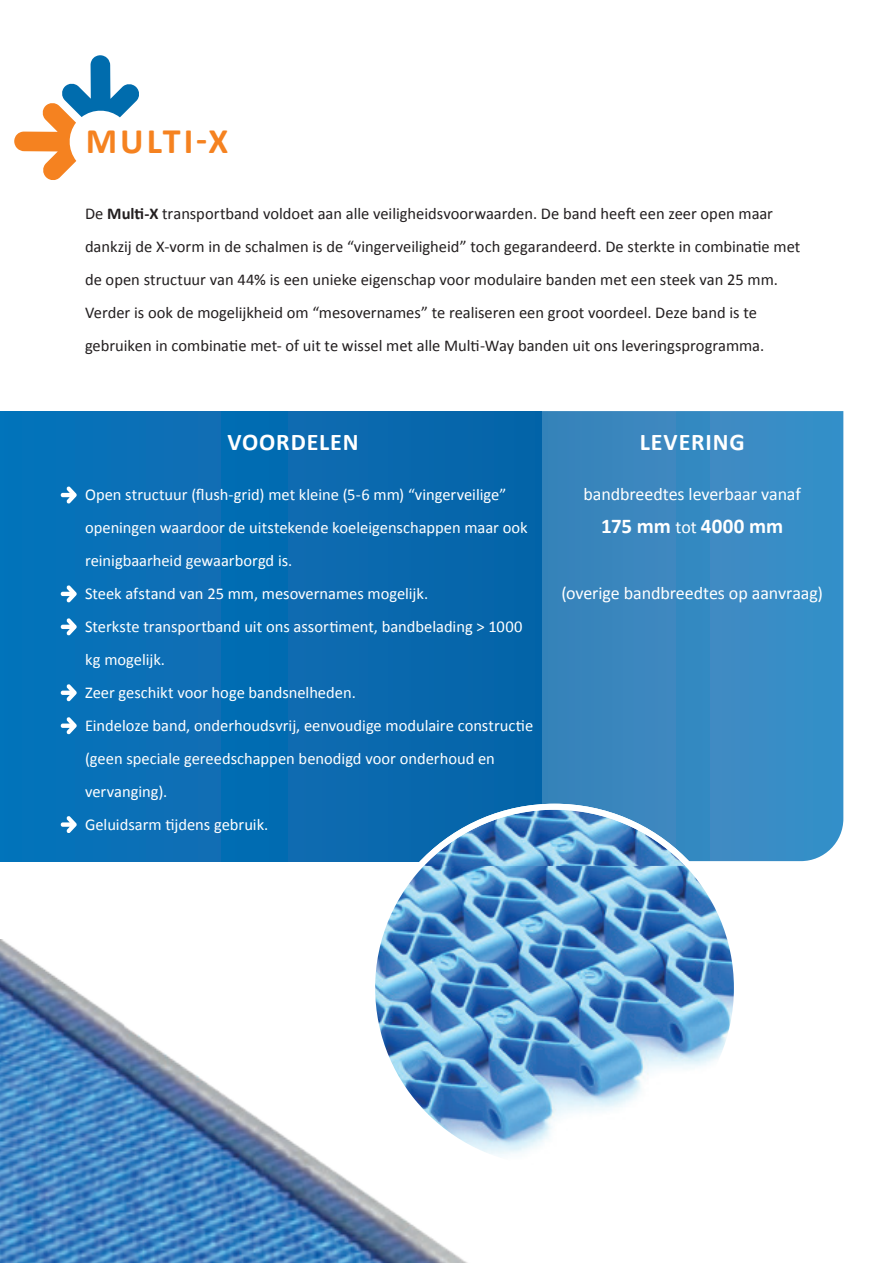
<style>
.page{position:relative;width:893px;height:1263px;background:#fff}
.page>*{position:absolute;margin:0;border:0;box-sizing:border-box;transform-origin:0 0}
.t1{font:700 36px "Calibri";letter-spacing:.085em;color:#f58220}
.subtitle-white{font:700 24px "Calibri";letter-spacing:.035em;color:#fff}
.t2{font:700 21px "Calibri";letter-spacing:-.005em;color:#fff}
.t3{font:18px "Calibri";letter-spacing:-.005em;color:#fff}
.advantages{font:16.5px/33px "Calibri";color:#fff}
.t4{font:16.5px/33px "Calibri";color:#231f20}
.s1{font-weight:700}
.s2{font-weight:400;font-size:18px}
</style>
<div class="page">
<div style="left:0;top:411px;width:541px;height:450px;background:#086cb2"></div>
<img style="left:0;top:940px;width:468px;height:323px">
<div style="left:541px;top:411px;width:302px;height:450px;background:#3889c1"></div>
<svg style="left:14px;top:55px;width:125px;height:125px"></svg>
<img style="left:372px;top:807px;width:365px;height:59px">
<img style="left:372px;top:866px;width:361px;height:303px">
<svg style="left:61px;top:486px;width:16px;height:18px"></svg>
<svg style="left:61px;top:585px;width:16px;height:18px"></svg>
<svg style="left:61px;top:717px;width:16px;height:17px"></svg>
<svg style="left:61px;top:618px;width:16px;height:17px"></svg>
<svg style="left:61px;top:684px;width:16px;height:17px"></svg>
<svg style="left:61px;top:816px;width:16px;height:17px"></svg>
<p class="t1" style="left:86px;top:116px;width:144px">MULTI-X</p>
<p class="t4" style="left:85px;top:197px;width:717px">De <span class="s1">Multi-X</span> transportband voldoet aan alle veiligheidsvoorwaarden. De band heeft een zeer open maar dankzij de X-vorm in de schalmen is de “vingerveiligheid” toch gegarandeerd. De sterkte in combinatie met de open structuur van 44% is een unieke eigenschap voor modulaire banden met een steek van 25 mm.</p>
<p class="t4" style="left:85px;top:296px;width:681px">Verder is ook de mogelijkheid om “mesovernames” te realiseren een groot voordeel. Deze band is te gebruiken in combinatie met- of uit te wissel met alle Multi-Way banden uit ons leveringsprogramma.</p>
<p class="subtitle-white" style="left:227px;top:425px;width:133px">VOORDELEN</p>
<p class="subtitle-white" style="left:640px;top:425px;width:107px">LEVERING</p>
<p class="advantages" style="left:85px;top:477px;width:444px">Open structuur (flush-grid) met kleine (5-6 mm) “vingerveilige” openingen waardoor de uitstekende koeleigenschappen maar ook reinigbaarheid gewaarborgd is.</p>
<p class="advantages" style="left:85px;top:576px;width:345px">Steek afstand van 25 mm, mesovernames mogelijk.</p>
<p class="advantages" style="left:85px;top:609px;width:439px">Sterkste transportband uit ons assortiment, bandbelading &gt; 1000 kg mogelijk.</p>
<p class="advantages" style="left:85px;top:675px;width:272px">Zeer geschikt voor hoge bandsnelheden.</p>
<p class="advantages" style="left:85px;top:708px;width:450px">Eindeloze band, onderhoudsvrij, eenvoudige modulaire constructie (geen speciale gereedschappen benodigd voor onderhoud en vervanging).</p>
<p class="advantages" style="left:85px;top:807px;width:185px">Geluidsarm tijdens gebruik.</p>
<p class="t3" style="left:584px;top:481px;width:219px">bandbreedtes leverbaar vanaf</p>
<p class="t2" style="left:601px;top:511px;width:184px">175 mm <span class="s2">tot</span> 4000 mm</p>
<p class="t3" style="left:561px;top:580px;width:263px">(overige bandbreedtes op aanvraag)</p>
</div>
